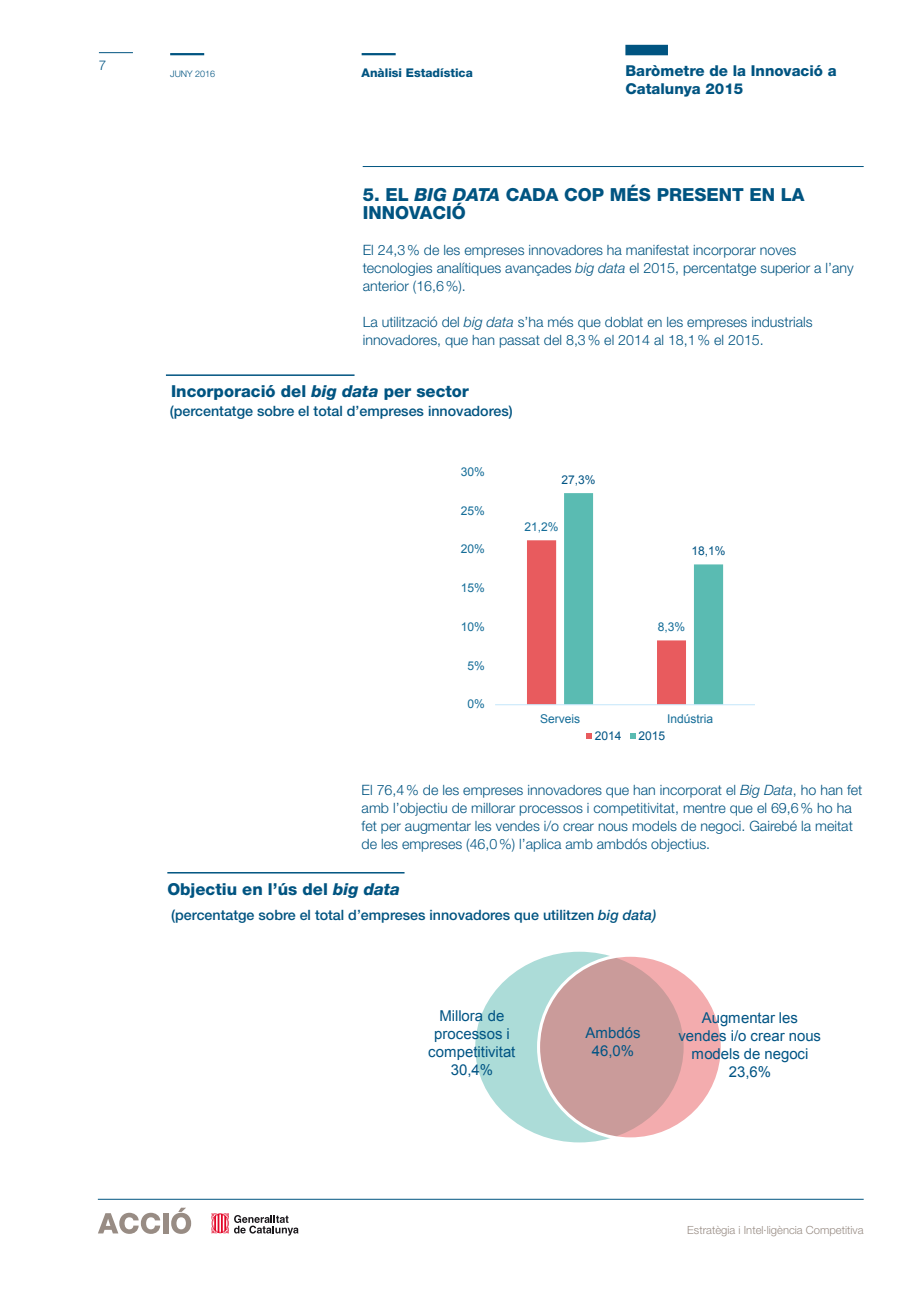
<style>
.page{position:relative;width:919px;height:1289px;background:#fff}
.page>*{position:absolute;margin:0;border:0;box-sizing:border-box;transform-origin:0 0}
.B-Subtitol{font:800 18px/18px "Helvetica Neue LT Std";color:#005481}
._01-Titular_gràfic{font:800 16.5px "Helvetica Neue LT Std";color:#005481}
.t1{font:15px/18px "Arial";color:#005484;text-align:center}
._01-Nom_del_document{font:800 15px/18px "Helvetica Neue LT Std";color:#005481}
._01-Cos_de_text{font:300 14.25px/18px "Helvetica Neue LT Std";color:#005481}
._01-Cos_de_text-2{font:500 14.25px "Helvetica Neue LT Std";color:#005481}
._04-Numeració{font:300 13.5px "Helvetica Neue LT Std";color:#005481}
.t2{font:12px "Arial";letter-spacing:-.005em;color:#156d98}
._02-Categoria_del_do{font:800 12px "Helvetica Neue LT Std";color:#005481}
.t3{font:12px "Arial";letter-spacing:-.005em;color:#005484}
.t4{font:300 11.25px "Helvetica Neue LT Std";color:#988c84}
._03-Data_del_documen{font:300 9px "Helvetica Neue LT Std";color:#005481}
.s1{font-style:italic}
</style>
<div class="page">
<div style="left:625px;top:45px;width:43px;height:10px;background:#005481"></div>
<hr style="left:361px;top:53px;width:34px;height:2px;background:#005481">
<hr style="left:170px;top:53px;width:34px;height:2px;background:#005481">
<hr style="left:99px;top:52px;width:34px;height:1px;background:#005481">
<hr style="left:98px;top:1198px;width:765px;height:1px;background:#005481">
<svg style="left:211px;top:1213px;width:87px;height:22px"></svg>
<svg style="left:98px;top:1212px;width:62px;height:21px"></svg>
<div style="left:163px;top:1213px;width:5px;height:20px;background:#988c84"></div>
<svg style="left:171px;top:1207px;width:20px;height:26px"></svg>
<hr style="left:167px;top:872px;width:237px;height:1px;background:#005481">
<hr style="left:362px;top:166px;width:501px;height:1px;background:#005481">
<hr style="left:166px;top:374px;width:188px;height:2px;background:#005481">
<svg style="left:527px;top:493px;width:196px;height:211px"></svg>
<hr style="left:495px;top:704px;width:260px;height:1px;background:#c8e8fb">
<svg style="left:586px;top:733px;width:6px;height:6px"></svg>
<svg style="left:630px;top:733px;width:6px;height:6px"></svg>
<div style="left:473px;top:950px;width:212px;height:193px;background:#5abbb2;border-radius:50%;opacity:.5"></div>
<div style="left:538px;top:955px;width:184px;height:183px;background:#e85b5e;border-radius:50%;opacity:.5"></div>
<p class="_04-Numeració" style="left:99px;top:57px;width:9px">7</p>
<p class="_03-Data_del_documen" style="left:170px;top:68px;width:47px">JUNY 2016</p>
<p class="_02-Categoria_del_do" style="left:361px;top:65px;width:113px">Anàlisi Estadística</p>
<p class="_01-Nom_del_document" style="left:625px;top:62px;width:213px">Baròmetre de la Innovació a<br>Catalunya 2015</p>
<p class="B-Subtitol" style="left:362px;top:185px;width:443px">5. EL <span class="s1">BIG DATA</span> CADA COP MÉS PRESENT EN LA<br>INNOVACIÓ</p>
<p class="_01-Cos_de_text" style="left:362px;top:240px;width:492px">El 24,3% de les empreses innovadores ha manifestat incorporar noves tecnologies analítiques avançades <span class="s1">big data</span> el 2015, percentatge superior a l’any anterior (16,6%).</p>
<p class="_01-Cos_de_text" style="left:362px;top:312px;width:451px">La utilització del <span class="s1">big data</span> s’ha més que doblat en les empreses industrials innovadores, que han passat del 8,3% el 2014 al 18,1% el 2015.</p>
<p class="_01-Titular_gràfic" style="left:171px;top:381px;width:299px">Incorporació del <span class="s1">big data</span> per sector</p>
<p class="_01-Cos_de_text-2" style="left:170px;top:402px;width:344px">(percentatge sobre el total d’empreses innovadores)</p>
<p class="t2" style="left:461px;top:464px;width:26px">30%</p>
<p class="t2" style="left:461px;top:502px;width:26px">25%</p>
<p class="t2" style="left:461px;top:541px;width:26px">20%</p>
<p class="t2" style="left:461px;top:580px;width:26px">15%</p>
<p class="t2" style="left:461px;top:619px;width:26px">10%</p>
<p class="t2" style="left:467px;top:657px;width:19px">5%</p>
<p class="t2" style="left:467px;top:696px;width:19px">0%</p>
<p class="t3" style="left:561px;top:472px;width:36px">27,3%</p>
<p class="t2" style="left:524px;top:519px;width:36px">21,2%</p>
<p class="t3" style="left:691px;top:543px;width:36px">18,1%</p>
<p class="t2" style="left:657px;top:619px;width:29px">8,3%</p>
<p class="t2" style="left:540px;top:710px;width:42px">Serveis</p>
<p class="t2" style="left:667px;top:710px;width:48px">Indústria</p>
<p class="t3" style="left:594px;top:727px;width:28px">2014</p>
<p class="t3" style="left:638px;top:727px;width:28px">2015</p>
<p class="_01-Cos_de_text" style="left:361px;top:780px;width:502px">El 76,4% de les empreses innovadores que han incorporat el <span class="s1">Big Data</span>, ho han fet amb l’objectiu de millorar processos i competitivitat, mentre que el 69,6% ho ha fet per augmentar les vendes i/o crear nous models de negoci. Gairebé la meitat de les empreses (46,0%) l’aplica amb ambdós objectius.</p>
<p class="_01-Titular_gràfic" style="left:167px;top:879px;width:234px">Objectiu en l’ús del <span class="s1">big data</span></p>
<p class="_01-Cos_de_text-2" style="left:171px;top:906px;width:486px">(percentatge sobre el total d’empreses innovadores que utilitzen <span class="s1">big data)</span></p>
<p class="t1" style="left:428px;top:1006px;width:89px">Millora de processos i competitivitat<br>30,4%</p>
<p class="t1" style="left:678px;top:1008px;width:144px">Augmentar les vendes i/o crear nous models de negoci<br>23,6%</p>
<p class="t1" style="left:585px;top:1024px;width:56px">Ambdós<br>46,0%</p>
<p class="t4" style="left:687px;top:1222px;width:178px">Estratègia i Intel·ligència Competitiva</p>
</div>
